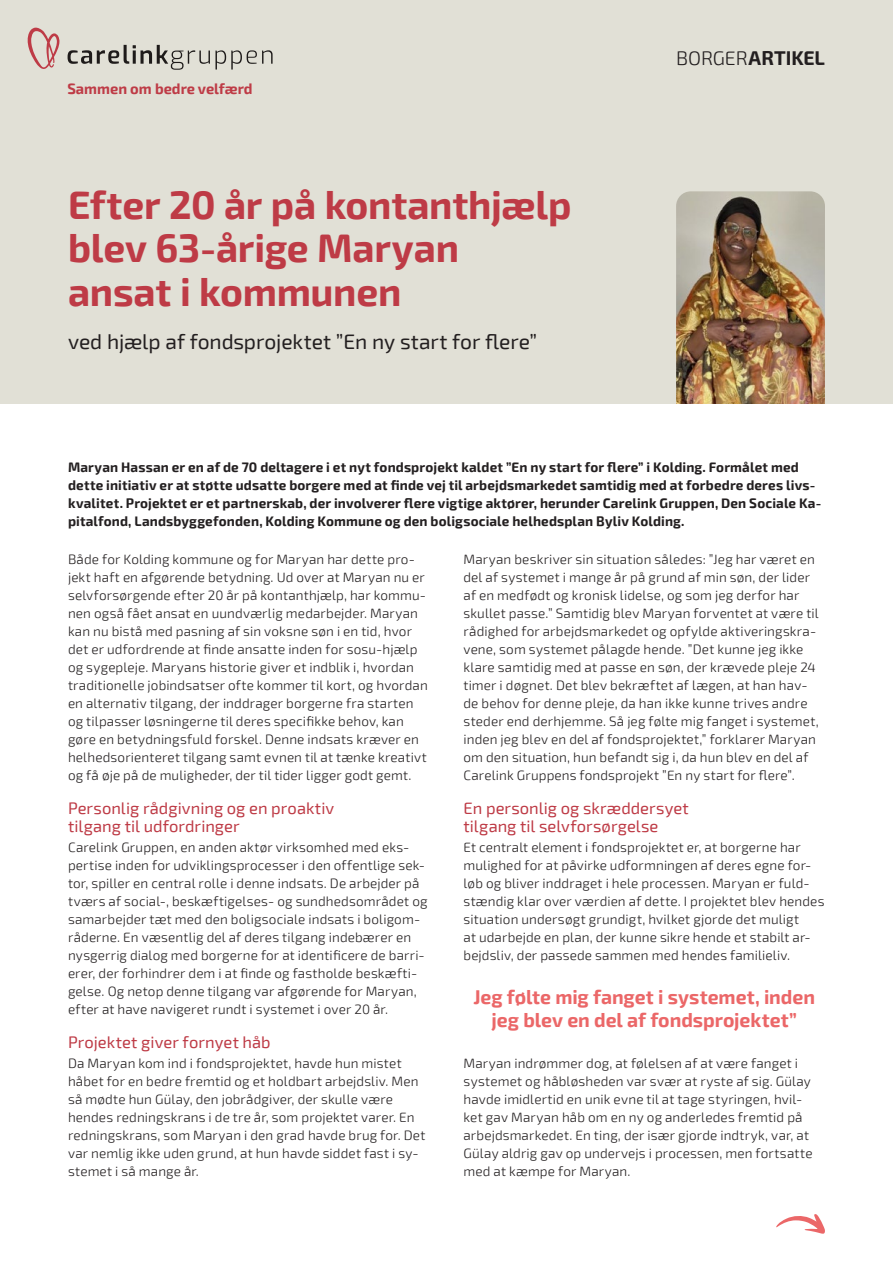
<style>
.page{position:relative;width:893px;height:1263px;background:#fff}
.page>*{position:absolute;margin:0;border:0;box-sizing:border-box;transform-origin:0 0}
.t1{font:700 39px/43.5px "Exo 2";letter-spacing:-.005em;color:#be3b46}
.t2{font:21px "Exo 2";letter-spacing:-.005em;color:#231f20}
.t3{font:700 19.5px/22.5px "Exo 2";color:#eb6768;text-align:center}
.t4{font:700 19.5px "Exo 2";color:#231f20}
.t5{font:16.5px/18px "Exo 2";color:#be3b46}
.t6{font:700 14.7px "Exo 2";color:#be3b46}
.t7{font:300 13.5px/18px "Exo 2";letter-spacing:.01em;color:#231f20}
.t8{font:700 13.5px/18px "Exo 2";letter-spacing:.01em;color:#231f20}
.s1{font-weight:300}
</style>
<div class="page">
<div style="left:0;top:0;width:893px;height:404px;background:#e1e0d6"></div>
<img style="left:676px;top:191px;width:149px;height:213px">
<svg style="left:28px;top:28px;width:32px;height:41px"></svg>
<svg style="left:68px;top:45px;width:205px;height:25px"></svg>
<svg style="left:776px;top:1214px;width:49px;height:20px"></svg>
<p class="t6" style="left:67px;top:80px;width:187px">Sammen om bedre velfærd</p>
<h1 class="t1" style="left:68px;top:184px;width:505px">Efter 20 år på kontanthjælp blev 63-årige Maryan ansat i kommunen</h1>
<h2 class="t2" style="left:68px;top:330px;width:471px">ved hjælp af fondsprojektet ”En ny start for flere”</h2>
<h3 class="t4" style="left:676px;top:46px;width:150px"><span class="s1">BORGER</span>ARTIKEL</h3>
<p class="t8" style="left:68px;top:459px;width:755px">Maryan Hassan er en af de 70 deltagere i et nyt fondsprojekt kaldet ”En ny start for flere” i Kolding. Formålet med dette initiativ er at støtte udsatte borgere med at finde vej til arbejdsmarkedet samtidig med at forbedre deres livs&shy;kvalitet. Projektet er et partnerskab, der involverer flere vigtige aktører, herunder Carelink Gruppen, Den Sociale Ka&shy;pitalfond, Landsbyggefonden, Kolding Kommune og den boligsociale helhedsplan Byliv Kolding.</p>
<p class="t7" style="left:68px;top:550px;width:361px">Både for Kolding kommune og for Maryan har dette pro&shy;jekt haft en afgørende betydning. Ud over at Maryan nu er selvforsørgende efter 20 år på kontanthjælp, har kommu&shy;nen også fået ansat en uundværlig medarbejder. Maryan kan nu bistå med pasning af sin voksne søn i en tid, hvor det er udfordrende at finde ansatte inden for sosu-hjælp og sygepleje. Maryans historie giver et indblik i, hvordan traditionelle jobindsatser ofte kommer til kort, og hvordan en alternativ tilgang, der inddrager borgerne fra starten og tilpasser løsningerne til deres specifikke behov, kan gøre en betydningsfuld forskel. Denne indsats kræver en helhedsorienteret tilgang samt evnen til at tænke kreativt og få øje på de muligheder, der til tider ligger godt gemt.</p>
<p class="t5" style="left:68px;top:800px;width:268px">Personlig rådgivning og en proaktiv tilgang til udfordringer</p>
<p class="t7" style="left:68px;top:838px;width:361px">Carelink Gruppen, en anden aktør virksomhed med eks&shy;pertise inden for udviklingsprocesser i den offentlige sek&shy;tor, spiller en central rolle i denne indsats. De arbejder på tværs af social-, beskæftigelses- og sundhedsområdet og samarbejder tæt med den boligsociale indsats i boligom&shy;råderne. En væsentlig del af deres tilgang indebærer en nysgerrig dialog med borgerne for at identificere de barri&shy;erer, der forhindrer dem i at finde og fastholde beskæfti&shy;gelse. Og netop denne tilgang var afgørende for Maryan, efter at have navigeret rundt i systemet i over 20 år.</p>
<p class="t5" style="left:68px;top:1034px;width:204px">Projektet giver fornyet håb</p>
<p class="t7" style="left:68px;top:1054px;width:359px">Da Maryan kom ind i fondsprojektet, havde hun mistet håbet for en bedre fremtid og et holdbart arbejdsliv. Men så mødte hun Gülay, den jobrådgiver, der skulle være hendes redningskrans i de tre år, som projektet varer. En redningskrans, som Maryan i den grad havde brug for. Det var nemlig ikke uden grund, at hun havde siddet fast i sy&shy;stemet i så mange år.</p>
<p class="t7" style="left:463px;top:550px;width:357px">Maryan beskriver sin situation således: ”Jeg har været en del af systemet i mange år på grund af min søn, der lider af en medfødt og kronisk lidelse, og som jeg derfor har skullet passe.” Samtidig blev Maryan forventet at være til rådighed for arbejdsmarkedet og opfylde aktiveringskra&shy;vene, som systemet pålagde hende. ”Det kunne jeg ikke klare samtidig med at passe en søn, der krævede pleje 24 timer i døgnet. Det blev bekræftet af lægen, at han hav&shy;de behov for denne pleje, da han ikke kunne trives andre steder end derhjemme. Så jeg følte mig fanget i systemet, inden jeg blev en del af fondsprojektet,” forklarer Maryan om den situation, hun befandt sig i, da hun blev en del af Carelink Gruppens fondsprojekt ”En ny start for flere”.</p>
<p class="t5" style="left:463px;top:800px;width:227px">En personlig og skræddersyet tilgang til selvforsørgelse</p>
<p class="t7" style="left:463px;top:838px;width:363px">Et centralt element i fondsprojektet er, at borgerne har mulighed for at påvirke udformningen af deres egne for&shy;løb og bliver inddraget i hele processen. Maryan er fuld&shy;stændig klar over værdien af dette. I projektet blev hendes situation undersøgt grundigt, hvilket gjorde det muligt<br>at udarbejde en plan, der kunne sikre hende et stabilt ar&shy;bejdsliv, der passede sammen med hendes familieliv.</p>
<h3 class="t3" style="left:473px;top:986px;width:343px">Jeg følte mig fanget i systemet, inden jeg blev en del af fondsprojektet”</h3>
<p class="t7" style="left:463px;top:1054px;width:351px">Maryan indrømmer dog, at følelsen af at være fanget i systemet og håbløsheden var svær at ryste af sig. Gülay havde imidlertid en unik evne til at tage styringen, hvil&shy;ket gav Maryan håb om en ny og anderledes fremtid på arbejdsmarkedet. En ting, der især gjorde indtryk, var, at Gülay aldrig gav op undervejs i processen, men fortsatte med at kæmpe for Maryan.</p>
</div>
